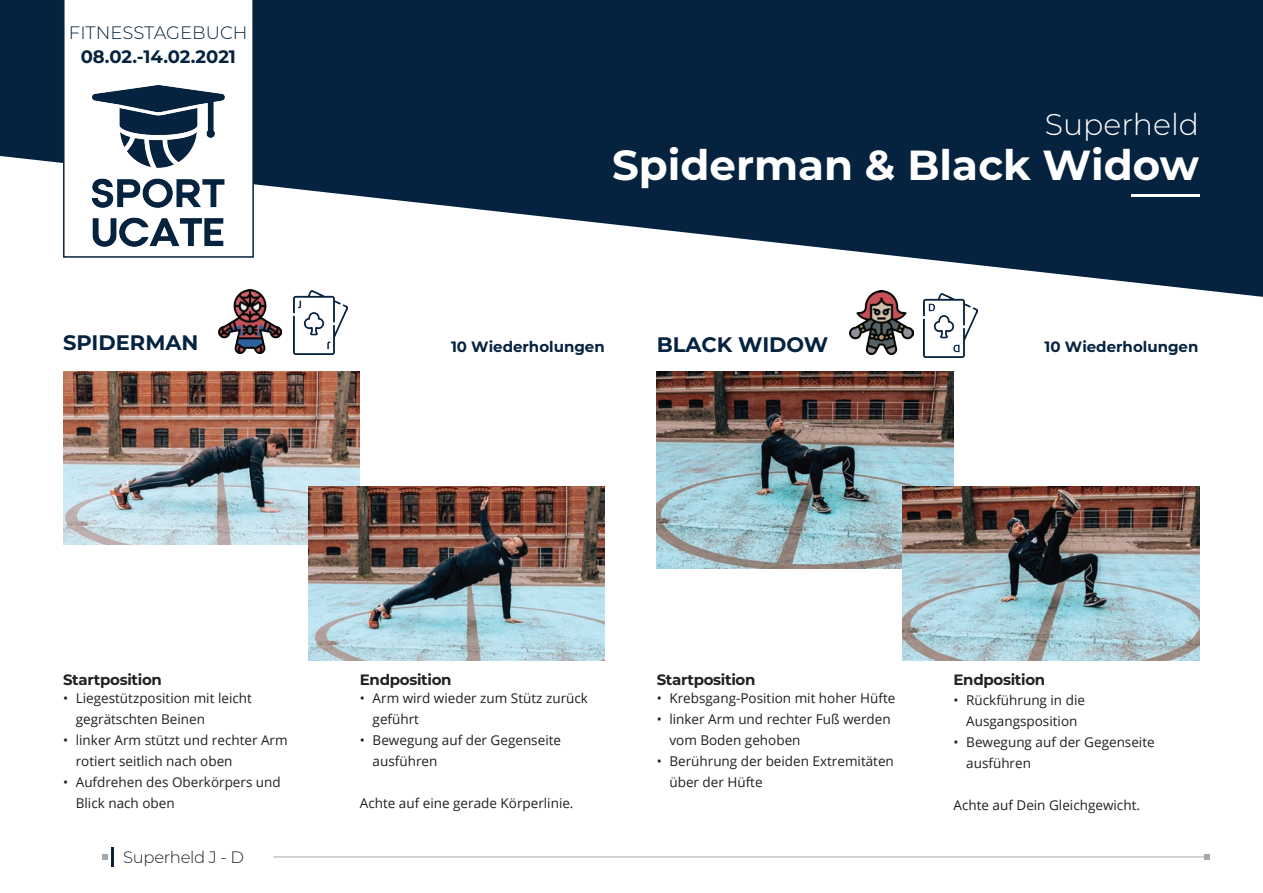
<style>
.page{position:relative;width:1263px;height:893px;background:#fff}
.page>*{position:absolute;margin:0;border:0;box-sizing:border-box;transform-origin:0 0}
.t1{font:700 42px "Montserrat";color:#fff}
.t2{font:300 30px "Montserrat";color:#fff}
.t3{font:700 21px "Montserrat";color:#05223f}
.t4{font:700 18px "Montserrat";color:#05223f}
.t5{font:300 18px "Montserrat";color:#05223f}
.t6{font:300 16.5px "Montserrat";letter-spacing:-.02em;color:#222120}
.t7{font:700 15px "Montserrat";letter-spacing:-.02em;color:#222120}
.t8{font:700 15px "Montserrat";color:#05223f}
.t9{font:13.5px/21px "Open Sans";color:#231f20}
</style>
<div class="page">
<svg style="left:0;top:0;width:1263px;height:297px;fill:#05223f"></svg>
<svg style="left:63px;top:0;width:191px;height:258px"></svg>
<hr style="left:111px;top:847px;width:3px;height:20px;background:#05223f">
<svg style="left:102px;top:854px;width:5px;height:5px"></svg>
<svg style="left:1204px;top:854px;width:6px;height:6px"></svg>
<hr style="left:273px;top:856px;width:937px;height:1px;background:#a8a9ad">
<img style="left:92px;top:85px;width:133px;height:161px">
<hr style="left:1131px;top:194px;width:68px;height:3px;background:#fff">
<img style="left:218px;top:289px;width:64px;height:64px">
<img style="left:294px;top:290px;width:53px;height:64px">
<img style="left:63px;top:371px;width:297px;height:174px">
<img style="left:308px;top:486px;width:297px;height:174px">
<img style="left:850px;top:290px;width:63px;height:64px">
<img style="left:923px;top:294px;width:54px;height:63px">
<img style="left:657px;top:371px;width:296px;height:198px">
<img style="left:903px;top:486px;width:296px;height:174px">
<h3 class="t5" style="left:69px;top:20px;width:180px">FITNESSTAGEBUCH</h3>
<h3 class="t4" style="left:81px;top:43px;width:157px">08.02.-14.02.2021</h3>
<h3 class="t3" style="left:63px;top:327px;width:137px">SPIDERMAN</h3>
<h2 class="t2" style="left:1045px;top:104px;width:156px">Superheld</h2>
<h1 class="t1" style="left:612px;top:135px;width:589px">Spiderman &amp; Black Widow</h1>
<p class="t8" style="left:451px;top:336px;width:155px">10 Wiederholungen</p>
<h3 class="t3" style="left:657px;top:329px;width:173px">BLACK WIDOW</h3>
<p class="t8" style="left:1045px;top:336px;width:155px">10 Wiederholungen</p>
<p class="t7" style="left:63px;top:668px;width:100px">Startposition</p>
<p class="t9" style="left:76px;top:688px;width:178px;text-indent:-13px">• Liegestützposition mit leicht gegrätschten Beinen</p>
<p class="t9" style="left:76px;top:730px;width:213px;text-indent:-13px">• linker Arm stützt und rechter Arm rotiert seitlich nach oben</p>
<p class="t9" style="left:76px;top:772px;width:207px;text-indent:-13px">• Aufdrehen des Oberkörpers und<br>Blick nach oben</p>
<p class="t6" style="left:123px;top:846px;width:122px">Superheld J - D</p>
<p class="t7" style="left:360px;top:668px;width:93px">Endposition</p>
<p class="t9" style="left:373px;top:688px;width:217px;text-indent:-13px">• Arm wird wieder zum Stütz zurück geführt</p>
<p class="t9" style="left:373px;top:730px;width:190px;text-indent:-13px">• Bewegung auf der Gegenseite ausführen</p>
<p class="t9" style="left:360px;top:793px;width:215px">Achte auf eine gerade Körperlinie.</p>
<p class="t7" style="left:657px;top:668px;width:100px">Startposition</p>
<p class="t9" style="left:657px;top:688px;width:240px">• Krebsgang-Position mit hoher Hüfte</p>
<p class="t9" style="left:669px;top:709px;width:223px;text-indent:-13px">• linker Arm und rechter Fuß werden vom Boden gehoben</p>
<p class="t9" style="left:669px;top:751px;width:226px;text-indent:-13px">• Berührung der beiden Extremitäten über der Hüfte</p>
<p class="t7" style="left:953px;top:669px;width:93px">Endposition</p>
<p class="t9" style="left:953px;top:689px;width:133px;text-align:center">• Rückführung in die<br>Ausgangsposition</p>
<p class="t9" style="left:966px;top:731px;width:190px;text-indent:-13px">• Bewegung auf der Gegenseite ausführen</p>
<p class="t9" style="left:953px;top:794px;width:188px">Achte auf Dein Gleichgewicht.</p>
</div>
